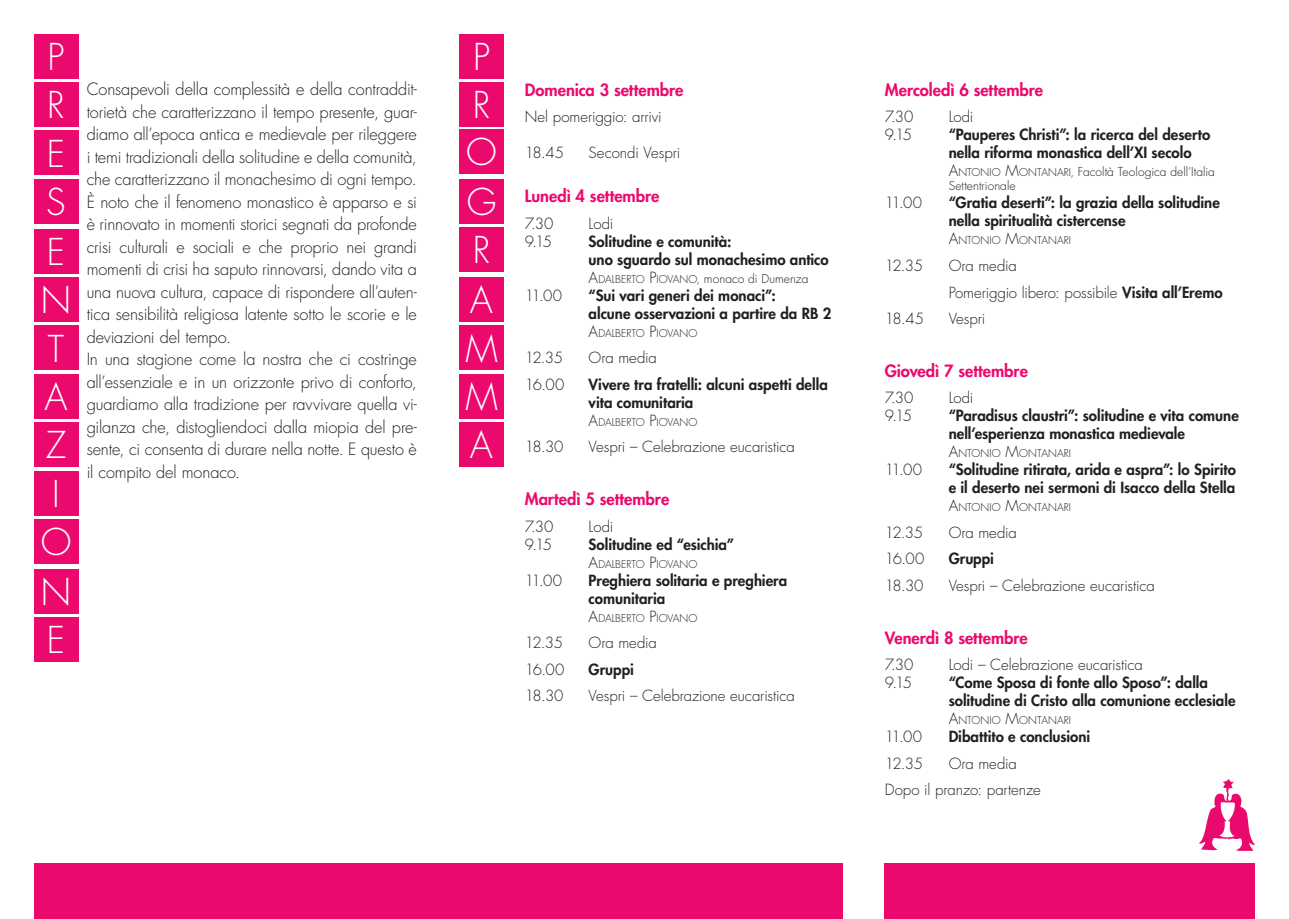
<style>
.page{position:relative;width:1289px;height:919px;background:#fff}
.page>*{position:absolute;margin:0;border:0;box-sizing:border-box;transform-origin:0 0}
.t1{font:300 36px/48.3px "Futura";color:#fff}
.t2{font:300 16.5px/22.5px "Futura";letter-spacing:-.01em;color:#231f20}
.t3{font:800 16.5px "Futura";color:#ec096d}
.t4{font:800 15px/18px "Futura";color:#231f20}
.t5{font:300 15px/26.5px "Futura";letter-spacing:-.01em;color:#231f20}
.t6{font:300 12px/14.4px "Futura";letter-spacing:.005em;color:#231f20}
.t7{font:300 10.5px "Futura";letter-spacing:.005em;color:#231f20}
.s1{font-size:15px}
.s2{font-size:10.5px}
.s3{font-weight:800}
</style>
<div class="page">
<div style="left:34px;top:863px;width:808px;height:55px;background:#ec096d"></div>
<div style="left:884px;top:863px;width:370px;height:55px;background:#ec096d"></div>
<svg style="left:1199px;top:779px;width:55px;height:72px"></svg>
<div style="left:34px;top:326px;width:44px;height:44px;background:#ec096d"></div>
<div style="left:459px;top:326px;width:44px;height:44px;background:#ec096d"></div>
<div style="left:459px;top:374px;width:44px;height:44px;background:#ec096d"></div>
<div style="left:34px;top:229px;width:44px;height:44px;background:#ec096d"></div>
<div style="left:34px;top:569px;width:44px;height:44px;background:#ec096d"></div>
<div style="left:459px;top:227px;width:44px;height:45px;background:#ec096d"></div>
<div style="left:34px;top:131px;width:44px;height:44px;background:#ec096d"></div>
<div style="left:34px;top:471px;width:44px;height:44px;background:#ec096d"></div>
<div style="left:459px;top:129px;width:44px;height:44px;background:#ec096d"></div>
<div style="left:34px;top:277px;width:44px;height:44px;background:#ec096d"></div>
<div style="left:34px;top:617px;width:44px;height:44px;background:#ec096d"></div>
<div style="left:459px;top:277px;width:44px;height:44px;background:#ec096d"></div>
<div style="left:459px;top:422px;width:44px;height:44px;background:#ec096d"></div>
<div style="left:34px;top:179px;width:44px;height:44px;background:#ec096d"></div>
<div style="left:34px;top:519px;width:44px;height:44px;background:#ec096d"></div>
<div style="left:459px;top:179px;width:44px;height:44px;background:#ec096d"></div>
<div style="left:34px;top:82px;width:44px;height:44px;background:#ec096d"></div>
<div style="left:34px;top:422px;width:44px;height:44px;background:#ec096d"></div>
<div style="left:459px;top:82px;width:44px;height:44px;background:#ec096d"></div>
<div style="left:34px;top:34px;width:44px;height:44px;background:#ec096d"></div>
<div style="left:34px;top:374px;width:44px;height:44px;background:#ec096d"></div>
<div style="left:459px;top:34px;width:44px;height:44px;background:#ec096d"></div>
<h1 class="t1" style="left:48px;top:34px;width:18px">P</h1>
<h1 class="t1" style="left:473px;top:34px;width:18px">P</h1>
<p class="t2" style="left:87px;top:78px;width:332px">Consapevoli della complessità e della contraddit&shy;torietà che caratterizzano il tempo presente, guar&shy;diamo all’epoca antica e medievale per rileggere i temi tradizionali della solitudine e della comunità, che caratterizzano il monachesimo di ogni tempo.<br>È noto che il fenomeno monastico è apparso e si è rinnovato in momenti storici segnati da profonde crisi culturali e sociali e che proprio nei grandi momenti di crisi ha saputo rinnovarsi, dando vita a una nuova cultura, capace di rispondere all’auten&shy;tica sensibilità religiosa latente sotto le scorie e le deviazioni del tempo.<br>In una stagione come la nostra che ci costringe all’essenziale e in un orizzonte privo di conforto, guardiamo alla tradizione per ravvivare quella vi&shy;gilanza che, distogliendoci dalla miopia del pre&shy;sente, ci consenta di durare nella notte. E questo è il compito del monaco.</p>
<h1 class="t1" style="left:47px;top:82px;width:19px">R</h1>
<h1 class="t1" style="left:472px;top:82px;width:19px">R</h1>
<h1 class="t1" style="left:466px;top:129px;width:32px">O</h1>
<h1 class="t1" style="left:47px;top:130px;width:20px">E</h1>
<h1 class="t1" style="left:46px;top:179px;width:21px">S</h1>
<h1 class="t1" style="left:466px;top:179px;width:31px">G</h1>
<h1 class="t1" style="left:472px;top:227px;width:19px">R</h1>
<h1 class="t1" style="left:47px;top:228px;width:20px">E</h1>
<h1 class="t1" style="left:470px;top:277px;width:25px">A</h1>
<h1 class="t1" style="left:41px;top:277px;width:32px">N</h1>
<h1 class="t1" style="left:48px;top:325px;width:18px">T</h1>
<h1 class="t1" style="left:465px;top:325px;width:34px">M<br>M</h1>
<h1 class="t1" style="left:45px;top:374px;width:25px">A</h1>
<h1 class="t1" style="left:470px;top:422px;width:25px">A</h1>
<h1 class="t1" style="left:46px;top:422px;width:22px">Z</h1>
<h1 class="t1" style="left:52px;top:470px;width:9px">I</h1>
<h1 class="t1" style="left:41px;top:519px;width:32px">O</h1>
<h1 class="t1" style="left:41px;top:568px;width:32px">N</h1>
<h1 class="t1" style="left:47px;top:617px;width:20px">E</h1>
<p class="t3" style="left:525px;top:79px;width:160px">Domenica 3 settembre</p>
<p class="t5" style="left:525px;top:104px;width:138px">Nel pomeriggio: arrivi</p>
<p class="t5" style="left:525px;top:140px;width:41px">18.45</p>
<p class="t5" style="left:588px;top:140px;width:93px">Secondi Vespri</p>
<p class="t3" style="left:525px;top:186px;width:136px">Lunedì 4 settembre</p>
<p class="t5" style="left:525px;top:210px;width:30px">7.30</p>
<p class="t5" style="left:588px;top:210px;width:26px">Lodi</p>
<p class="t5" style="left:525px;top:228px;width:29px">9.15</p>
<p class="t4" style="left:588px;top:232px;width:241px">Solitudine e comunità:<br>uno sguardo sul monachesimo antico</p>
<p class="t6" style="left:588px;top:271px;width:221px"><span class="s1">A</span><span class="s2">DALBERTO</span> <span class="s1">P</span><span class="s2">IOVANO</span>, monaco di Dumenza</p>
<p class="t5" style="left:525px;top:282px;width:39px">11.00</p>
<p class="t4" style="left:588px;top:286px;width:244px">“Sui vari generi dei monaci”:<br>alcune osservazioni a partire da RB 2</p>
<p class="t7" style="left:588px;top:326px;width:110px"><span class="s1">A</span>DALBERTO <span class="s1">P</span>IOVANO</p>
<p class="t5" style="left:525px;top:345px;width:40px">12.35</p>
<p class="t5" style="left:588px;top:345px;width:70px">Ora media</p>
<p class="t5" style="left:525px;top:371px;width:41px">16.00</p>
<p class="t4" style="left:588px;top:375px;width:241px">Vivere tra fratelli: alcuni aspetti della vita comunitaria</p>
<p class="t7" style="left:588px;top:415px;width:110px"><span class="s1">A</span>DALBERTO <span class="s1">P</span>IOVANO</p>
<p class="t5" style="left:525px;top:434px;width:40px">18.30</p>
<p class="t5" style="left:588px;top:434px;width:208px">Vespri – Celebrazione eucaristica</p>
<p class="t3" style="left:525px;top:488px;width:146px">Martedì 5 settembre</p>
<p class="t5" style="left:525px;top:513px;width:30px">7.30</p>
<p class="t5" style="left:588px;top:513px;width:26px">Lodi</p>
<p class="t5" style="left:525px;top:531px;width:29px">9.15</p>
<p class="t4" style="left:588px;top:535px;width:147px">Solitudine ed “esichia”</p>
<p class="t7" style="left:588px;top:557px;width:110px"><span class="s1">A</span>DALBERTO <span class="s1">P</span>IOVANO</p>
<p class="t5" style="left:525px;top:567px;width:39px">11.00</p>
<p class="t4" style="left:588px;top:571px;width:200px">Preghiera solitaria e preghiera comunitaria</p>
<p class="t7" style="left:588px;top:611px;width:110px"><span class="s1">A</span>DALBERTO <span class="s1">P</span>IOVANO</p>
<p class="t5" style="left:525px;top:630px;width:40px">12.35</p>
<p class="t5" style="left:588px;top:630px;width:70px">Ora media</p>
<p class="t5" style="left:525px;top:656px;width:41px">16.00</p>
<p class="t4" style="left:588px;top:660px;width:47px">Gruppi</p>
<p class="t5" style="left:525px;top:683px;width:40px">18.30</p>
<p class="t5" style="left:588px;top:683px;width:208px">Vespri – Celebrazione eucaristica</p>
<p class="t3" style="left:884px;top:79px;width:160px">Mercoledì 6 settembre</p>
<p class="t5" style="left:884px;top:104px;width:30px">7.30</p>
<p class="t5" style="left:948px;top:104px;width:26px">Lodi</p>
<p class="t5" style="left:884px;top:122px;width:29px">9.15</p>
<p class="t4" style="left:948px;top:125px;width:263px">“Pauperes Christi”: la ricerca del deserto nella riforma monastica dell’XI secolo</p>
<p class="t6" style="left:948px;top:165px;width:268px"><span class="s1">A</span><span class="s2">NTONIO</span> <span class="s1">M</span><span class="s2">ONTANARI</span>, Facoltà Teologica dell’Italia<br>Settentrionale</p>
<p class="t5" style="left:884px;top:190px;width:39px">11.00</p>
<p class="t4" style="left:948px;top:194px;width:273px">“Gratia deserti”: la grazia della solitudine nella spiritualità cistercense</p>
<p class="t7" style="left:948px;top:234px;width:124px"><span class="s1">A</span>NTONIO <span class="s1">M</span>ONTANARI</p>
<p class="t5" style="left:884px;top:253px;width:40px">12.35</p>
<p class="t5" style="left:948px;top:253px;width:275px">Ora media<br>Pomeriggio libero: possibile <span class="s3">Visita all’Eremo</span></p>
<p class="t5" style="left:884px;top:306px;width:41px">18.45</p>
<p class="t5" style="left:948px;top:306px;width:38px">Vespri</p>
<p class="t3" style="left:884px;top:360px;width:145px">Giovedì 7 settembre</p>
<p class="t5" style="left:884px;top:385px;width:30px">7.30</p>
<p class="t5" style="left:948px;top:385px;width:26px">Lodi</p>
<p class="t5" style="left:884px;top:403px;width:29px">9.15</p>
<p class="t4" style="left:948px;top:407px;width:292px">“Paradisus claustri”: solitudine e vita comune nell’esperienza monastica medievale</p>
<p class="t7" style="left:948px;top:447px;width:124px"><span class="s1">A</span>NTONIO <span class="s1">M</span>ONTANARI</p>
<p class="t5" style="left:884px;top:457px;width:39px">11.00</p>
<p class="t4" style="left:948px;top:461px;width:289px">“Solitudine ritirata, arida e aspra”: lo Spirito e il deserto nei sermoni di Isacco della Stella</p>
<p class="t7" style="left:948px;top:501px;width:124px"><span class="s1">A</span>NTONIO <span class="s1">M</span>ONTANARI</p>
<p class="t5" style="left:884px;top:519px;width:40px">12.35</p>
<p class="t5" style="left:948px;top:519px;width:70px">Ora media</p>
<p class="t5" style="left:884px;top:546px;width:41px">16.00</p>
<p class="t4" style="left:948px;top:550px;width:47px">Gruppi</p>
<p class="t5" style="left:884px;top:572px;width:40px">18.30</p>
<p class="t5" style="left:948px;top:572px;width:208px">Vespri – Celebrazione eucaristica</p>
<p class="t3" style="left:884px;top:627px;width:144px">Venerdì 8 settembre</p>
<p class="t5" style="left:884px;top:651px;width:30px">7.30</p>
<p class="t5" style="left:948px;top:651px;width:196px">Lodi – Celebrazione eucaristica</p>
<p class="t5" style="left:884px;top:669px;width:29px">9.15</p>
<p class="t4" style="left:948px;top:673px;width:288px">“Come Sposa di fonte allo Sposo”: dalla solitudine di Cristo alla comunione ecclesiale</p>
<p class="t7" style="left:948px;top:714px;width:124px"><span class="s1">A</span>NTONIO <span class="s1">M</span>ONTANARI</p>
<p class="t5" style="left:884px;top:723px;width:39px">11.00</p>
<p class="t4" style="left:948px;top:727px;width:143px">Dibattito e conclusioni</p>
<p class="t5" style="left:884px;top:750px;width:40px">12.35</p>
<p class="t5" style="left:884px;top:750px;width:157px;text-indent:64px">Ora media<br>Dopo il pranzo: partenze</p>
</div>
